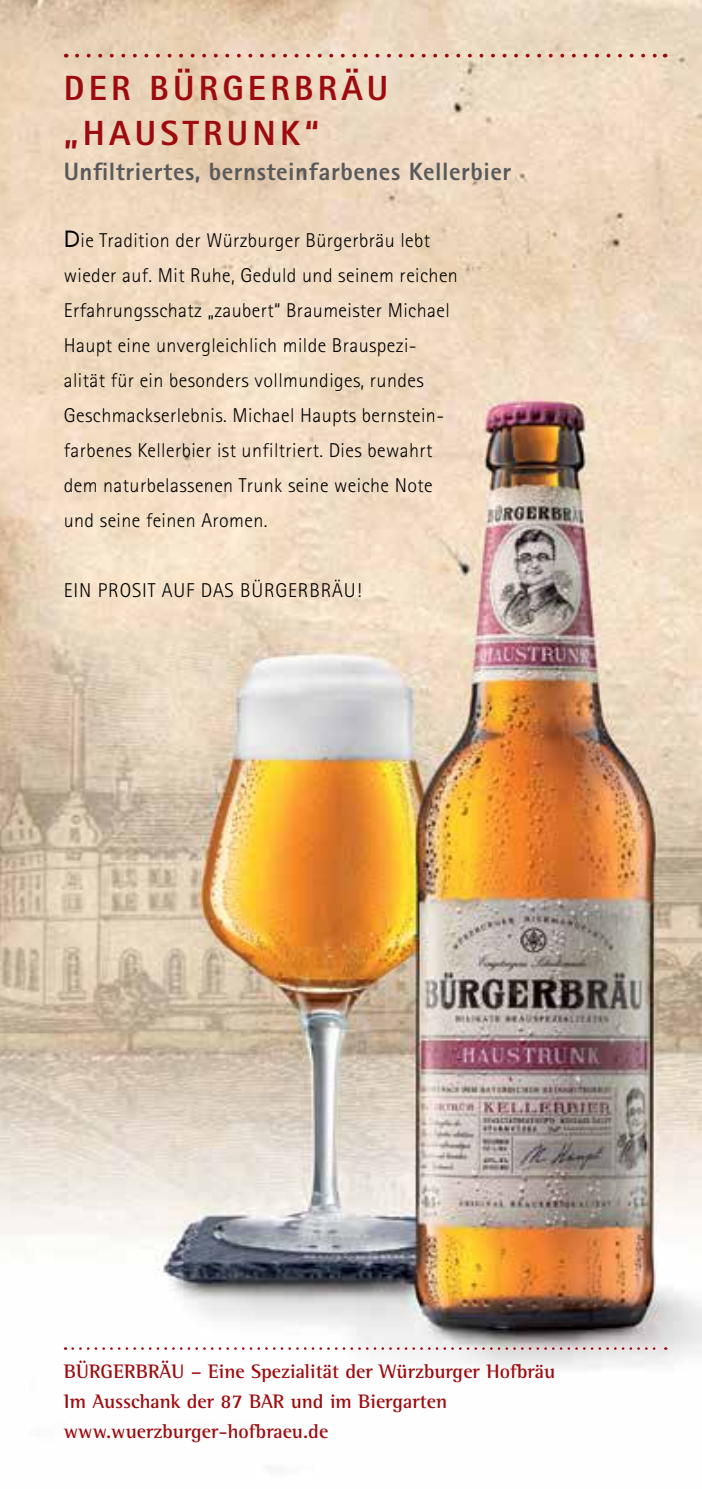
<style>
.page{position:relative;width:702px;height:1489px;background:#fff}
.page>*{position:absolute;margin:0;border:0;box-sizing:border-box;transform-origin:0 0}
.t1{font:800 35px/45px "Rotis Sans Serif";letter-spacing:.12em;color:#9e0b0f}
.t2{font:800 25px "Rotis Sans Serif";letter-spacing:.02em;color:#58595b}
.t3{font:300 20px/35px "Rotis Sans Serif";letter-spacing:.02em;color:#000}
.t4{font:700 20px/30px "Rotis Semi Serif";color:#9e0b0f}
.t5{font:300 20px "Rotis Sans Serif";letter-spacing:.04em;color:#000}
.s1{font-family:"Corbel";font-weight:400;font-size:25px}
</style>
<div class="page">
<img style="left:0;top:0;width:702px;height:1370px">
<svg style="left:77px;top:54px;width:588px;height:3px;background:#d49b8b"></svg>
<svg style="left:73px;top:1347px;width:593px;height:2px"></svg>
<h1 class="t1" style="left:64px;top:65px;width:326px">DER BÜRGERBRÄU „HAUSTRUNK“</h1>
<p class="t2" style="left:64px;top:156px;width:449px">Unfiltriertes, bernsteinfarbenes Kellerbier</p>
<p class="t3" style="left:64px;top:223px;width:395px"><span class="s1">D</span>ie Tradition der Würzburger Bürgerbräu lebt wieder auf. Mit Ruhe, Geduld und seinem reichen Erfahrungsschatz „zaubert“ Braumeister Michael Haupt eine unvergleichlich milde Brauspezi&shy;alität für ein besonders vollmundiges, rundes Geschmackserlebnis. Michael Haupts bernstein&shy;farbenes Kellerbier ist unfiltriert. Dies bewahrt dem naturbelassenen Trunk seine weiche Note und seine feinen Aromen.</p>
<p class="t5" style="left:64px;top:579px;width:299px">EIN PROSIT AUF DAS BÜRGERBRÄU!</p>
<p class="t4" style="left:64px;top:1356px;width:493px">BÜRGERBRÄU – Eine Spezialität der Würzburger Hofbräu<br>Im Ausschank der 87 BAR und im Biergarten www.wuerzburger-hofbraeu.de</p>
</div>
